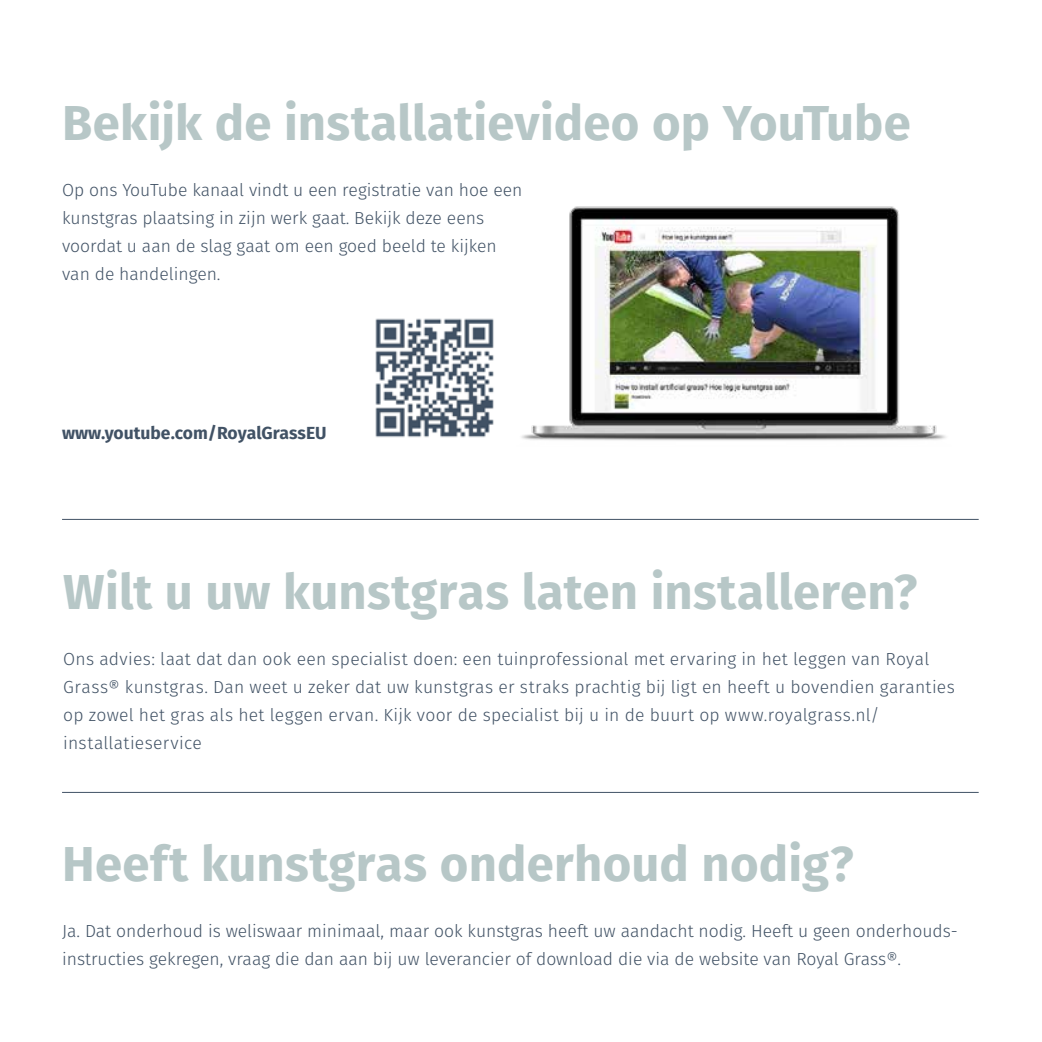
<style>
.page{position:relative;width:1042px;height:1042px;background:#fff}
.page>*{position:absolute;margin:0;border:0;box-sizing:border-box;transform-origin:0 0}
.t1{font:700 49px "Fira Sans";letter-spacing:.005em;color:#b7c7c7}
.t2{font:300 17.5px/28px "Fira Sans";color:#415265}
.t3{font:700 17.5px "Fira Sans";color:#415265}
</style>
<div class="page">
<img style="left:375px;top:318px;width:119px;height:120px">
<img style="left:521px;top:206px;width:425px;height:235px">
<hr style="left:62px;top:519px;width:916px;height:1px;background:#415265">
<hr style="left:62px;top:792px;width:916px;height:1px;background:#415265">
<h1 class="t1" style="left:62px;top:82px;width:850px">Bekijk de installatievideo op YouTube</h1>
<p class="t2" style="left:62px;top:176px;width:462px">Op ons YouTube kanaal vindt u een registratie van hoe een kunstgras plaatsing in zijn werk gaat. Bekijk deze eens voordat u aan de slag gaat om een goed beeld te kijken van de handelingen.</p>
<p class="t3" style="left:62px;top:418px;width:266px">www.youtube.com/RoyalGrassEU</p>
<h1 class="t1" style="left:63px;top:550px;width:855px">Wilt u uw kunstgras laten installeren?</h1>
<p class="t2" style="left:63px;top:644px;width:893px">Ons advies: laat dat dan ook een specialist doen: een tuinprofessional met ervaring in het leggen van Royal Grass® kunstgras. Dan weet u zeker dat uw kunstgras er straks prachtig bij ligt en heeft u bovendien garanties op zowel het gras als het leggen ervan. Kijk voor de specialist bij u in de buurt op www.royalgrass.nl/ installatieservice</p>
<h1 class="t1" style="left:62px;top:823px;width:793px">Heeft kunstgras onderhoud nodig?</h1>
<p class="t2" style="left:62px;top:917px;width:897px">Ja. Dat onderhoud is weliswaar minimaal, maar ook kunstgras heeft uw aandacht nodig. Heeft u geen onderhouds&shy;instructies gekregen, vraag die dan aan bij uw leverancier of download die via de website van Royal Grass®.</p>
</div>
